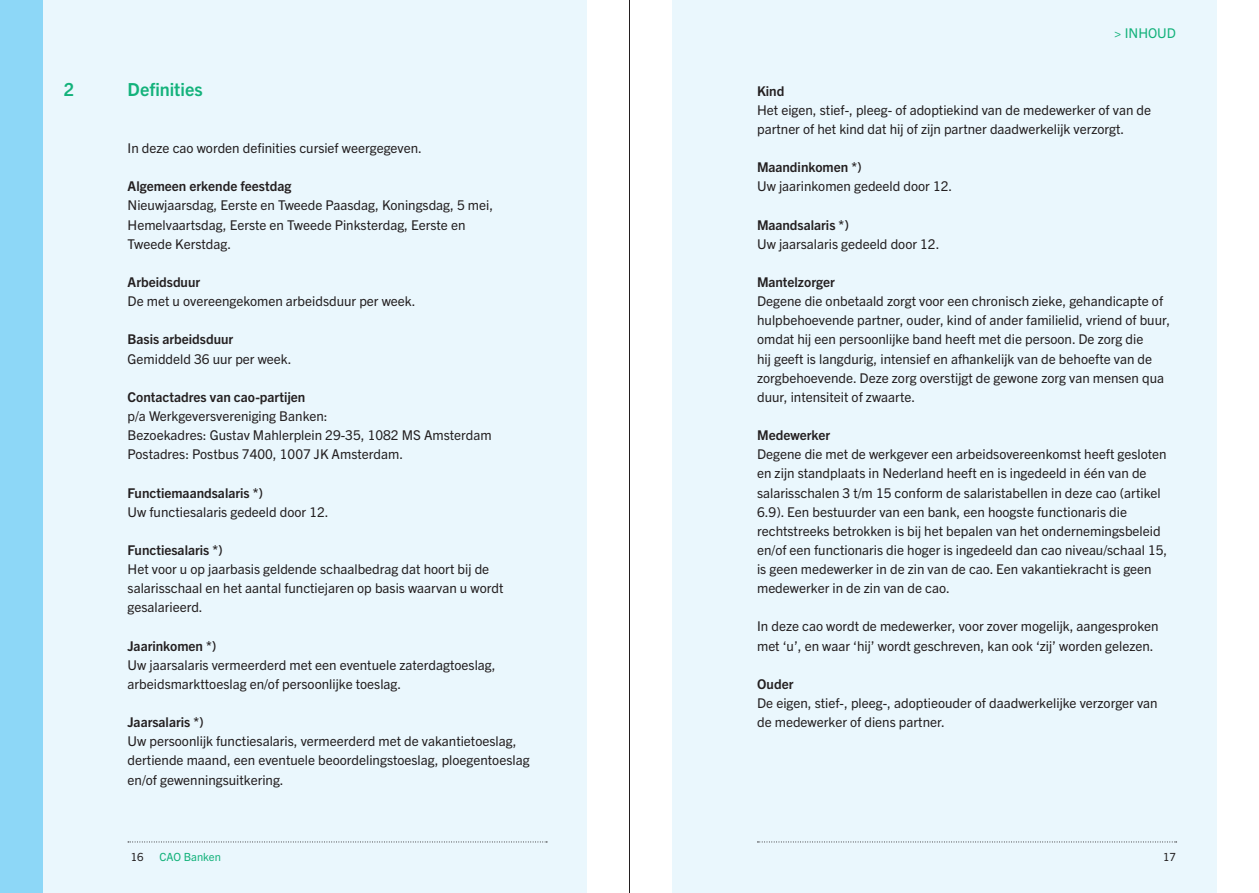
<style>
.page{position:relative;width:1259px;height:893px;background:#fff}
.page>*{position:absolute;margin:0;border:0;box-sizing:border-box;transform-origin:0 0}
.Titel_hoofdstuk{font:700 18px "Trade Gothic Next LT Pro";color:#13b27b}
.Platte_tekst{font:13.5px/19.2px "Trade Gothic Next LT Pro";color:#231f20}
.Kopje_defenitie{font:700 13.5px "Trade Gothic Next LT Pro";color:#231f20}
.t1{font:13.5px "Trade Gothic Next LT Pro";color:#13b27b}
.t2{font:11.25px "Trade Gothic Next LT Pro";color:#13b27b}
.t3{font:11.25px "Trade Gothic Next LT Pro";color:#231f20}
</style>
<div class="page">
<hr style="left:629px;top:0;width:1px;height:893px;background:#231f20">
<div style="left:672px;top:0;width:544px;height:893px;background:#eaf7fd"></div>
<svg style="left:757px;top:842px;width:419px;height:1px"></svg>
<div style="left:43px;top:0;width:544px;height:893px;background:#eaf7fd"></div>
<svg style="left:128px;top:842px;width:419px;height:1px"></svg>
<div style="left:0;top:0;width:43px;height:893px;background:#8dd7f7"></div>
<p class="Titel_hoofdstuk" style="left:64px;top:77px;width:12px">2</p>
<p class="Titel_hoofdstuk" style="left:128px;top:77px;width:77px">Definities</p>
<p class="Platte_tekst" style="left:128px;top:138px;width:296px">In deze cao worden definities cursief weergegeven.</p>
<p class="Kopje_defenitie" style="left:128px;top:177px;width:165px">Algemeen erkende feestdag</p>
<p class="Platte_tekst" style="left:128px;top:195px;width:367px">Nieuwjaarsdag, Eerste en Tweede Paasdag, Koningsdag, 5 mei,<br>Hemelvaartsdag, Eerste en Tweede Pinksterdag, Eerste en<br>Tweede Kerstdag.</p>
<p class="Kopje_defenitie" style="left:128px;top:273px;width:74px">Arbeidsduur</p>
<p class="Platte_tekst" style="left:128px;top:291px;width:289px">De met u overeengekomen arbeidsduur per week.</p>
<p class="Kopje_defenitie" style="left:128px;top:330px;width:107px">Basis arbeidsduur</p>
<p class="Platte_tekst" style="left:128px;top:348px;width:165px">Gemiddeld 36 uur per week.</p>
<p class="Kopje_defenitie" style="left:128px;top:388px;width:179px">Contactadres van cao-partijen</p>
<p class="Platte_tekst" style="left:128px;top:406px;width:202px">p/a Werkgeversvereniging Banken:</p>
<p class="Platte_tekst" style="left:128px;top:425px;width:366px">Bezoekadres: Gustav Mahlerplein 29-35, 1082 MS Amsterdam</p>
<p class="Platte_tekst" style="left:128px;top:444px;width:277px">Postadres: Postbus 7400, 1007 JK Amsterdam.</p>
<p class="Kopje_defenitie" style="left:128px;top:483px;width:137px">Functiemaandsalaris *)</p>
<p class="Platte_tekst" style="left:128px;top:501px;width:203px">Uw functiesalaris gedeeld door 12.</p>
<p class="Kopje_defenitie" style="left:128px;top:541px;width:97px">Functiesalaris *)</p>
<p class="Platte_tekst" style="left:128px;top:559px;width:377px">Het voor u op jaarbasis geldende schaalbedrag dat hoort bij de salarisschaal en het aantal functiejaren op basis waarvan u wordt gesalarieerd.</p>
<p class="Kopje_defenitie" style="left:128px;top:636px;width:90px">Jaarinkomen *)</p>
<p class="Platte_tekst" style="left:128px;top:654px;width:369px">Uw jaarsalaris vermeerderd met een eventuele zaterdagtoeslag, arbeidsmarkttoeslag en/of persoonlijke toeslag.</p>
<p class="Kopje_defenitie" style="left:128px;top:713px;width:78px">Jaarsalaris *)</p>
<p class="Platte_tekst" style="left:128px;top:731px;width:403px">Uw persoonlijk functiesalaris, vermeerderd met de vakantietoeslag, dertiende maand, een eventuele beoordelingstoeslag, ploegentoeslag en/of gewenningsuitkering.</p>
<p class="t1" style="left:1114px;top:24px;width:64px">&gt; INHOUD</p>
<p class="Kopje_defenitie" style="left:757px;top:81px;width:29px">Kind</p>
<p class="Platte_tekst" style="left:757px;top:99px;width:395px">Het eigen, stief-, pleeg- of adoptiekind van de medewerker of van de partner of het kind dat hij of zijn partner daadwerkelijk verzorgt.</p>
<p class="Kopje_defenitie" style="left:757px;top:158px;width:106px">Maandinkomen *)</p>
<p class="Platte_tekst" style="left:757px;top:176px;width:197px">Uw jaarinkomen gedeeld door 12.</p>
<p class="Kopje_defenitie" style="left:757px;top:215px;width:93px">Maandsalaris *)</p>
<p class="Platte_tekst" style="left:757px;top:233px;width:184px">Uw jaarsalaris gedeeld door 12.</p>
<p class="Kopje_defenitie" style="left:757px;top:273px;width:79px">Mantelzorger</p>
<p class="Platte_tekst" style="left:757px;top:291px;width:414px">Degene die onbetaald zorgt voor een chronisch zieke, gehandicapte of hulpbehoevende partner, ouder, kind of ander familielid, vriend of buur, omdat hij een persoonlijke band heeft met die persoon. De zorg die<br>hij geeft is langdurig, intensief en afhankelijk van de behoefte van de zorgbehoevende. Deze zorg overstijgt de gewone zorg van mensen qua duur, intensiteit of zwaarte.</p>
<p class="Kopje_defenitie" style="left:757px;top:426px;width:75px">Medewerker</p>
<p class="Platte_tekst" style="left:757px;top:444px;width:412px">Degene die met de werkgever een arbeidsovereenkomst heeft gesloten en zijn standplaats in Nederland heeft en is ingedeeld in één van de salarisschalen 3 t/m 15 conform de salaristabellen in deze cao (artikel 6.9). Een bestuurder van een bank, een hoogste functionaris die rechtstreeks betrokken is bij het bepalen van het ondernemingsbeleid en/of een functionaris die hoger is ingedeeld dan cao niveau/schaal 15, is geen medewerker in de zin van de cao. Een vakantiekracht is geen medewerker in de zin van de cao.</p>
<p class="Platte_tekst" style="left:757px;top:616px;width:403px">In deze cao wordt de medewerker, voor zover mogelijk, aangesproken met ‘u’, en waar ‘hij’ wordt geschreven, kan ook ‘zij’ worden gelezen.</p>
<p class="Kopje_defenitie" style="left:757px;top:675px;width:38px">Ouder</p>
<p class="Platte_tekst" style="left:757px;top:693px;width:402px">De eigen, stief-, pleeg-, adoptieouder of daadwerkelijke verzorger van de medewerker of diens partner.</p>
<p class="t3" style="left:131px;top:849px;width:14px">16</p>
<p class="t2" style="left:159px;top:849px;width:63px">CAO Banken</p>
<p class="t3" style="left:1163px;top:849px;width:14px">17</p>
</div>
